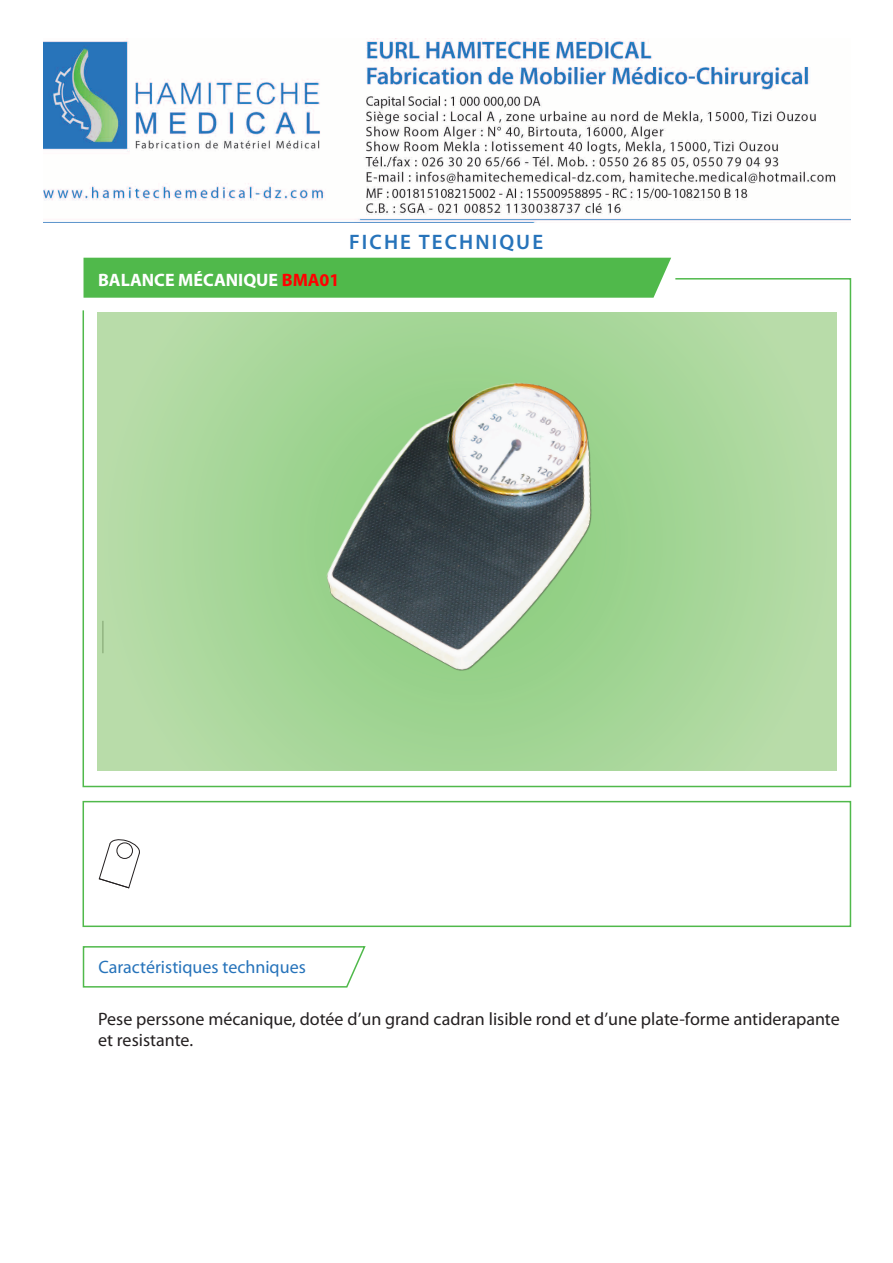
<style>
.page{position:relative;width:893px;height:1263px;background:#fff}
.page>*{position:absolute;margin:0;border:0;box-sizing:border-box;transform-origin:0 0}
.t1{font:600 21px "Myriad Pro";letter-spacing:.1em;color:#2673ba}
.t2{font:18px/21.6px "Myriad Pro";color:#231f20}
.t3{font:18px "Myriad Pro";color:#2673ba}
.t4{font:700 18px "Myriad Pro";color:#fff}
.s1{color:#f00}
</style>
<div class="page">
<img style="left:44px;top:39px;width:806px;height:183px">
<div style="left:83px;top:257px;width:588px;height:20px;background:#50b94b"></div>
<svg style="left:82px;top:946px;width:284px;height:42px"></svg>
<svg style="left:82px;top:277px;width:770px;height:511px"></svg>
<div style="left:83px;top:801px;width:768px;height:126px;border:2px solid #50b94b"></div>
<svg style="left:97px;top:312px;width:739px;height:458px"></svg>
<img style="left:290px;top:363px;width:355px;height:339px">
<svg style="left:98px;top:839px;width:42px;height:50px"></svg>
<div style="left:117px;top:842px;width:16px;height:17px;border:1px solid #231f20;border-radius:50%"></div>
<p class="t4" style="left:98px;top:268px;width:243px">BALANCE MÉCANIQUE <span class="s1">BMA01</span></p>
<p class="t1" style="left:349px;top:229px;width:196px">FICHE TECHNIQUE</p>
<p class="t3" style="left:98px;top:956px;width:209px">Caractéristiques techniques</p>
<p class="t2" style="left:98px;top:1007px;width:743px">Pese perssone mécanique, dotée d’un grand cadran lisible rond et d’une plate-forme antiderapante et resistante.</p>
</div>
